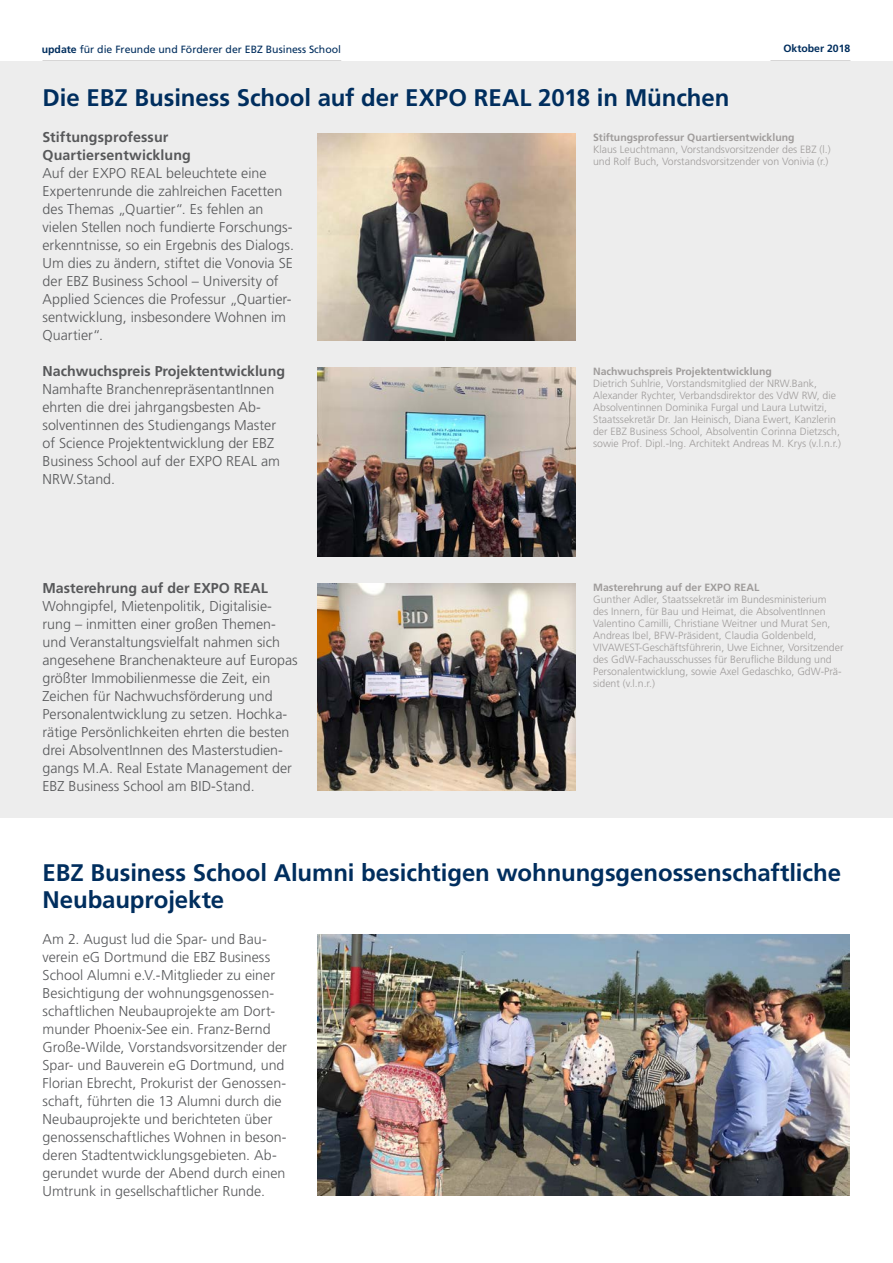
<style>
.page{position:relative;width:893px;height:1263px;background:#fff}
.page>*{position:absolute;margin:0;border:0;box-sizing:border-box;transform-origin:0 0}
.t1{font:700 24px/27px "Frutiger LT Pro";letter-spacing:-.005em;color:#002e5e}
.t2{font:300 14.25px/18px "Frutiger LT Std";color:#57585a}
.t3{font:700 14.25px/18px "Frutiger LT Pro";color:#57585a}
.t4{font:300 10.5px/12px "Frutiger LT Std";color:#9f9c9b}
.t5{font:700 10.5px "Frutiger LT Pro";color:#9f9c9b}
.t6{font:10.5px "Frutiger LT Std";color:#002e5e}
.t7{font:700 10.5px "Frutiger LT Pro";color:#002e5e}
.s1{font-family:"Frutiger LT Pro";font-weight:700}
</style>
<div class="page">
<div style="left:0;top:61px;width:893px;height:756px;background:#ededed"></div>
<img style="left:318px;top:934px;width:532px;height:261px">
<img style="left:318px;top:133px;width:257px;height:207px">
<img style="left:318px;top:367px;width:257px;height:189px">
<img style="left:318px;top:583px;width:257px;height:207px">
<p class="t6" style="left:42px;top:43px;width:301px"><span class="s1">update</span> für die Freunde und Förderer der EBZ Business School</p>
<p class="t7" style="left:783px;top:43px;width:69px">Oktober 2018</p>
<h1 class="t1" style="left:43px;top:85px;width:688px">Die EBZ Business School auf der EXPO REAL 2018 in München</h1>
<p class="t3" style="left:43px;top:129px;width:150px">Stiftungsprofessur<br>Quartiersentwicklung</p>
<p class="t2" style="left:43px;top:165px;width:253px">Auf der EXPO REAL beleuchtete eine Expertenrunde die zahlreichen Facetten des Themas „Quartier“. Es fehlen an vielen Stellen noch fundierte Forschungs&shy;erkenntnisse, so ein Ergebnis des Dialogs.<br>Um dies zu ändern, stiftet die Vonovia SE der EBZ Business School – University of Applied Sciences die Professur „Quartier&shy;sentwicklung, insbesondere Wohnen im Quartier“.</p>
<p class="t3" style="left:43px;top:363px;width:244px">Nachwuchspreis Projektentwicklung</p>
<p class="t2" style="left:43px;top:381px;width:239px">Namhafte BranchenrepräsentantInnen ehrten die drei jahrgangsbesten Ab&shy;solventinnen des Studiengangs Master of Science Projektentwicklung der EBZ Business School auf der EXPO REAL am NRW.Stand.</p>
<p class="t5" style="left:593px;top:132px;width:203px">Stiftungsprofessur Quartiersentwicklung</p>
<p class="t4" style="left:593px;top:144px;width:239px">Klaus Leuchtmann, Vorstandsvorsitzender des EBZ (l.) und Rolf Buch, Vorstandsvorsitzender von Vonivia (r.)</p>
<p class="t5" style="left:593px;top:366px;width:180px">Nachwuchspreis Projektentwicklung</p>
<p class="t4" style="left:593px;top:378px;width:249px">Dietrich Suhlrie, Vorstandsmitglied der NRW.Bank, Alexander Rychter, Verbandsdirektor des VdW RW, die Absolventinnen Dominika Furgal und Laura Lutwitzi, Staatssekretär Dr. Jan Heinisch, Diana Ewert, Kanzlerin der EBZ Business School, Absolventin Corinna Dietzsch, sowie Prof. Dipl.-Ing. Architekt Andreas M. Krys (v.l.n.r.)</p>
<p class="t3" style="left:43px;top:579px;width:227px">Masterehrung auf der EXPO REAL</p>
<p class="t2" style="left:43px;top:597px;width:257px">Wohngipfel, Mietenpolitik, Digitalisie&shy;rung – inmitten einer großen Themen&shy;und Veranstaltungsvielfalt nahmen sich angesehene Branchenakteure auf Europas größter Immobilienmesse die Zeit, ein Zeichen für Nachwuchsförderung und Personalentwicklung zu setzen. Hochka&shy;rätige Persönlichkeiten ehrten die besten drei AbsolventInnen des Masterstudien&shy;gangs M.A. Real Estate Management der EBZ Business School am BID-Stand.</p>
<p class="t5" style="left:593px;top:582px;width:168px">Masterehrung auf der EXPO REAL</p>
<p class="t4" style="left:593px;top:594px;width:252px">Gunther Adler, Staatssekretär im Bundesministerium des Innern, für Bau und Heimat, die AbsolventInnen Valentino Camilli, Christiane Weitner und Murat Sen, Andreas Ibel, BFW-Präsident, Claudia Goldenbeld, VIVAWEST-Geschäftsführerin, Uwe Eichner, Vorsitzender des GdW-Fachausschusses für Berufliche Bildung und Personalentwicklung, sowie Axel Gedaschko, GdW-Prä&shy;sident (v.l.n.r.)</p>
<h1 class="t1" style="left:43px;top:859px;width:800px">EBZ Business School Alumni besichtigen wohnungsgenossenschaftliche<br>Neubauprojekte</h1>
<p class="t2" style="left:43px;top:930px;width:246px">Am 2. August lud die Spar- und Bau&shy;verein eG Dortmund die EBZ Business School Alumni e.V.-Mitglieder zu einer Besichtigung der wohnungsgenossen&shy;schaftlichen Neubauprojekte am Dort&shy;munder Phoenix-See ein. Franz-Bernd Große-Wilde, Vorstandsvorsitzender der Spar- und Bauverein eG Dortmund, und Florian Ebrecht, Prokurist der Genossen&shy;schaft, führten die 13 Alumni durch die Neubauprojekte und berichteten über genossenschaftliches Wohnen in beson&shy;deren Stadtentwicklungsgebieten. Ab&shy;gerundet wurde der Abend durch einen Umtrunk in gesellschaftlicher Runde.</p>
</div>
